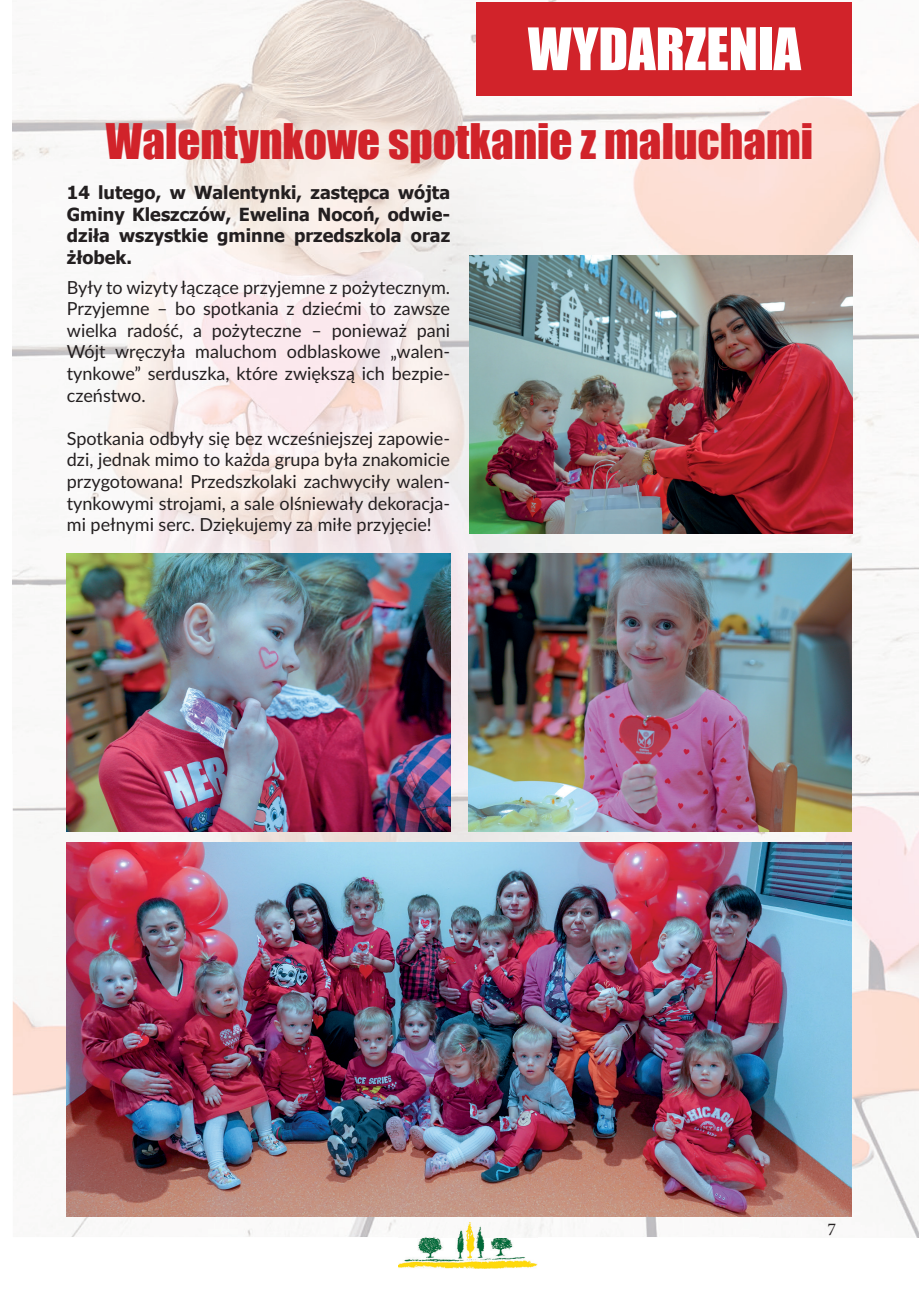
<style>
.page{position:relative;width:919px;height:1289px;background:#fff}
.page>*{position:absolute;margin:0;border:0;box-sizing:border-box;transform-origin:0 0}
.t1{font:54px "Impact";color:#fff}
.t2{font:45px "Impact";color:#d1232a}
.t3{font:18px/21.6px "Lato";color:#231f20;text-align:justify}
.t4{font:700 18px/21.6px "Tahoma";color:#231f20;text-align:justify}
.t5{font:18px "Minion Pro";color:#231f20}
</style>
<div class="page">
<img style="left:13px;top:0;width:905px;height:1236px">
<img style="left:398px;top:1222px;width:140px;height:46px">
<div style="left:476px;top:2px;width:376px;height:93px;background:#d1232a"></div>
<img style="left:67px;top:553px;width:383px;height:278px">
<img style="left:469px;top:255px;width:383px;height:278px">
<img style="left:468px;top:553px;width:383px;height:278px">
<img style="left:67px;top:842px;width:784px;height:374px">
<h1 class="t1" style="left:527px;top:7px;width:275px">WYDARZENIA</h1>
<h2 class="t2" style="left:106px;top:106px;width:708px">Walentynkowe spotkanie z maluchami</h2>
<p class="t4" style="left:67px;top:183px;width:385px">14 lutego, w Walentynki, zastępca wójta Gminy Kleszczów, Ewelina Nocoń, odwie&shy;dziła wszystkie gminne przedszkola oraz żłobek.</p>
<p class="t3" style="left:67px;top:275px;width:385px">Były to wizyty łączące przyjemne z pożytecznym.<br>Przyjemne – bo spotkania z dziećmi to zawsze wielka radość, a pożyteczne – ponieważ pani Wójt wręczyła maluchom odblaskowe „walen&shy;tynkowe” serduszka, które zwiększą ich bezpie&shy;czeństwo.</p>
<p class="t3" style="left:67px;top:427px;width:385px">Spotkania odbyły się bez wcześniejszej zapowie&shy;dzi, jednak mimo to każda grupa była znakomicie przygotowana! Przedszkolaki zachwyciły walen&shy;tynkowymi strojami, a sale olśniewały dekoracja&shy;mi pełnymi serc. Dziękujemy za miłe przyjęcie!</p>
<p class="t5" style="left:827px;top:1217px;width:10px">7</p>
</div>
